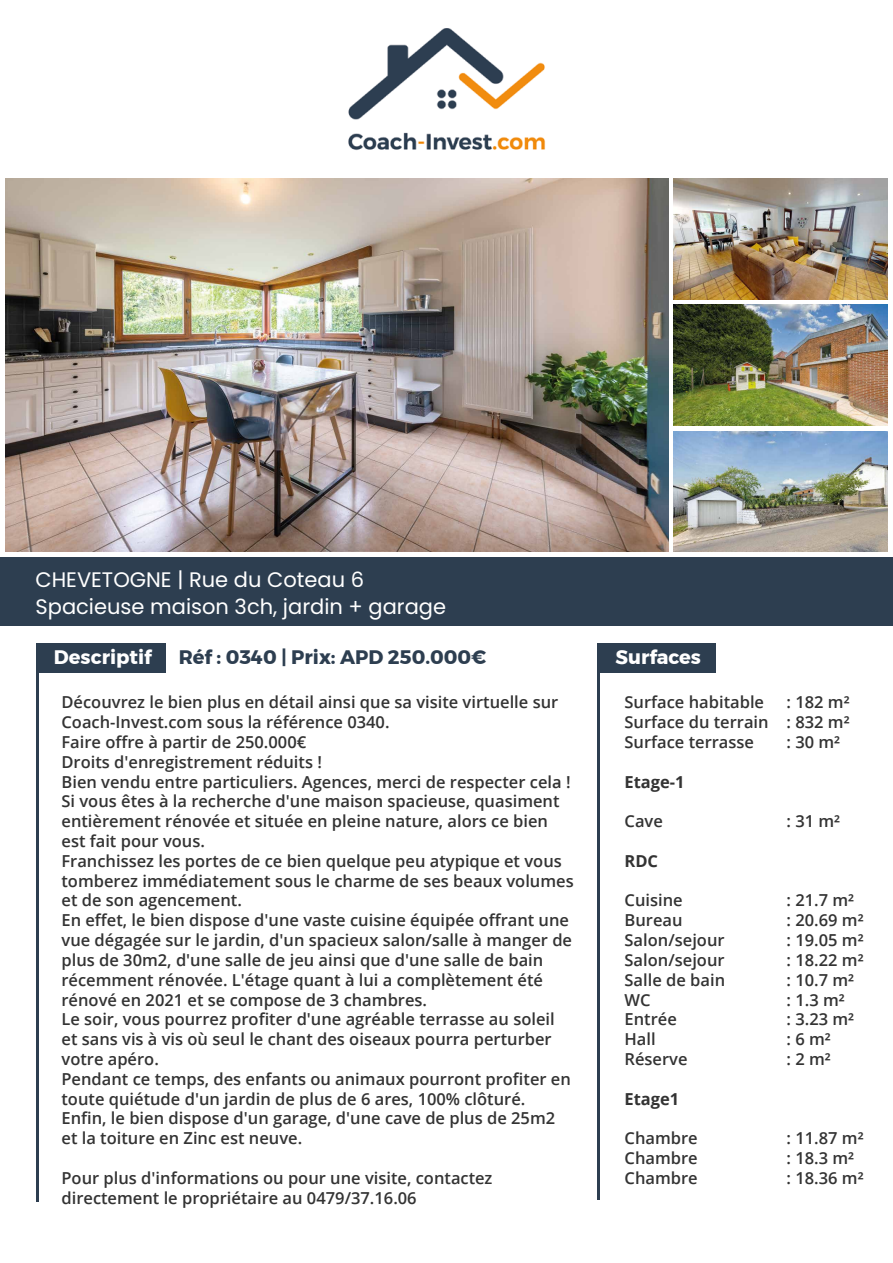
<style>
.page{position:relative;width:893px;height:1263px;background:#fff}
.page>*{position:absolute;margin:0;border:0;box-sizing:border-box;transform-origin:0 0}
.t1{font:21px/27px "Poppins";color:#fff}
.t2{font:700 19.5px "Montserrat";color:#2d3e50}
.t3{font:700 19.5px "Montserrat";color:#fff}
.t4{font:600 16.5px/19.8px "Open Sans";color:#333}
.t5{font:700 16.5px "Open Sans";color:#333}
.t6{font:500 13.5px "Montserrat";color:#333}
</style>
<div class="page">
<div style="left:0;top:557px;width:893px;height:69px;background:#2d3e50"></div>
<img style="left:5px;top:178px;width:663px;height:373px">
<img style="left:673px;top:178px;width:214px;height:121px">
<img style="left:673px;top:305px;width:214px;height:120px">
<img style="left:673px;top:431px;width:214px;height:120px">
<hr style="left:597px;top:643px;width:3px;height:557px;background:#2d3e50">
<div style="left:599px;top:643px;width:117px;height:30px;background:#2d3e50"></div>
<hr style="left:36px;top:643px;width:3px;height:559px;background:#2d3e50">
<div style="left:37px;top:643px;width:129px;height:30px;background:#2d3e50"></div>
<img style="left:348px;top:28px;width:198px;height:122px">
<p class="t1" style="left:35px;top:566px;width:412px">CHEVETOGNE | Rue du Coteau 6<br>Spacieuse maison 3ch, jardin + garage</p>
<p class="t2" style="left:179px;top:641px;width:309px">Réf : 0340 | Prix: APD 250.000€</p>
<p class="t4" style="left:62px;top:692px;width:514px">Découvrez le bien plus en détail ainsi que sa visite virtuelle sur Coach-Invest.com sous la référence 0340.<br>Faire offre à partir de 250.000€<br>Droits d'enregistrement réduits !<br>Bien vendu entre particuliers. Agences, merci de respecter cela !<br>Si vous êtes à la recherche d'une maison spacieuse, quasiment entièrement rénovée et située en pleine nature, alors ce bien est fait pour vous.<br>Franchissez les portes de ce bien quelque peu atypique et vous tomberez immédiatement sous le charme de ses beaux volumes et de son agencement.<br>En effet, le bien dispose d'une vaste cuisine équipée offrant une vue dégagée sur le jardin, d'un spacieux salon/salle à manger de plus de 30m2, d'une salle de jeu ainsi que d'une salle de bain récemment rénovée. L'étage quant à lui a complètement été rénové en 2021 et se compose de 3 chambres.<br>Le soir, vous pourrez profiter d'une agréable terrasse au soleil et sans vis à vis où seul le chant des oiseaux pourra perturber votre apéro.<br>Pendant ce temps, des enfants ou animaux pourront profiter en toute quiétude d'un jardin de plus de 6 ares, 100% clôturé.<br>Enfin, le bien dispose d'un garage, d'une cave de plus de 25m2 et la toiture en Zinc est neuve.</p>
<p class="t4" style="left:62px;top:1167px;width:433px">Pour plus d'informations ou pour une visite, contactez directement le propriétaire au 0479/37.16.06</p>
<p class="t3" style="left:54px;top:641px;width:99px">Descriptif</p>
<p class="t3" style="left:616px;top:641px;width:87px">Surfaces</p>
<p class="t4" style="left:624px;top:692px;width:141px">Surface habitable</p>
<p class="t4" style="left:624px;top:692px;width:227px;text-align:justify;text-indent:162px">: 182 m²<br>Surface du terrain : 832 m²<br>Surface terrasse</p>
<p class="t4" style="left:786px;top:732px;width:55px">: 30 m²</p>
<p class="t5" style="left:624px;top:770px;width:62px">Etage-1</p>
<p class="t4" style="left:624px;top:811px;width:40px">Cave</p>
<p class="t4" style="left:786px;top:811px;width:55px">: 31 m²</p>
<p class="t5" style="left:624px;top:849px;width:35px">RDC</p>
<p class="t4" style="left:624px;top:890px;width:60px">Cuisine</p>
<p class="t4" style="left:786px;top:890px;width:69px">: 21.7 m²</p>
<p class="t4" style="left:624px;top:910px;width:60px">Bureau</p>
<p class="t4" style="left:786px;top:910px;width:79px">: 20.69 m²</p>
<p class="t4" style="left:624px;top:930px;width:102px">Salon/sejour</p>
<p class="t4" style="left:786px;top:930px;width:79px">: 19.05 m²</p>
<p class="t4" style="left:624px;top:950px;width:102px">Salon/sejour</p>
<p class="t4" style="left:786px;top:950px;width:79px">: 18.22 m²</p>
<p class="t4" style="left:624px;top:969px;width:102px">Salle de bain</p>
<p class="t4" style="left:786px;top:969px;width:69px">: 10.7 m²</p>
<p class="t4" style="left:624px;top:989px;width:28px">WC</p>
<p class="t4" style="left:786px;top:989px;width:60px">: 1.3 m²</p>
<p class="t4" style="left:624px;top:1009px;width:54px">Entrée</p>
<p class="t4" style="left:786px;top:1009px;width:69px">: 3.23 m²</p>
<p class="t4" style="left:624px;top:1029px;width:33px">Hall</p>
<p class="t4" style="left:786px;top:1029px;width:46px">: 6 m²</p>
<p class="t4" style="left:624px;top:1049px;width:65px">Réserve</p>
<p class="t4" style="left:786px;top:1049px;width:46px">: 2 m²</p>
<p class="t5" style="left:624px;top:1087px;width:56px">Etage1</p>
<p class="t4" style="left:624px;top:1128px;width:75px">Chambre</p>
<p class="t4" style="left:786px;top:1128px;width:79px">: 11.87 m²</p>
<p class="t4" style="left:624px;top:1148px;width:75px">Chambre</p>
<p class="t4" style="left:786px;top:1148px;width:69px">: 18.3 m²</p>
<p class="t4" style="left:624px;top:1167px;width:75px">Chambre</p>
<p class="t4" style="left:786px;top:1167px;width:79px">: 18.36 m²</p>
<p class="t6" style="left:555px;top:773px;width:6px">-</p>
</div>
